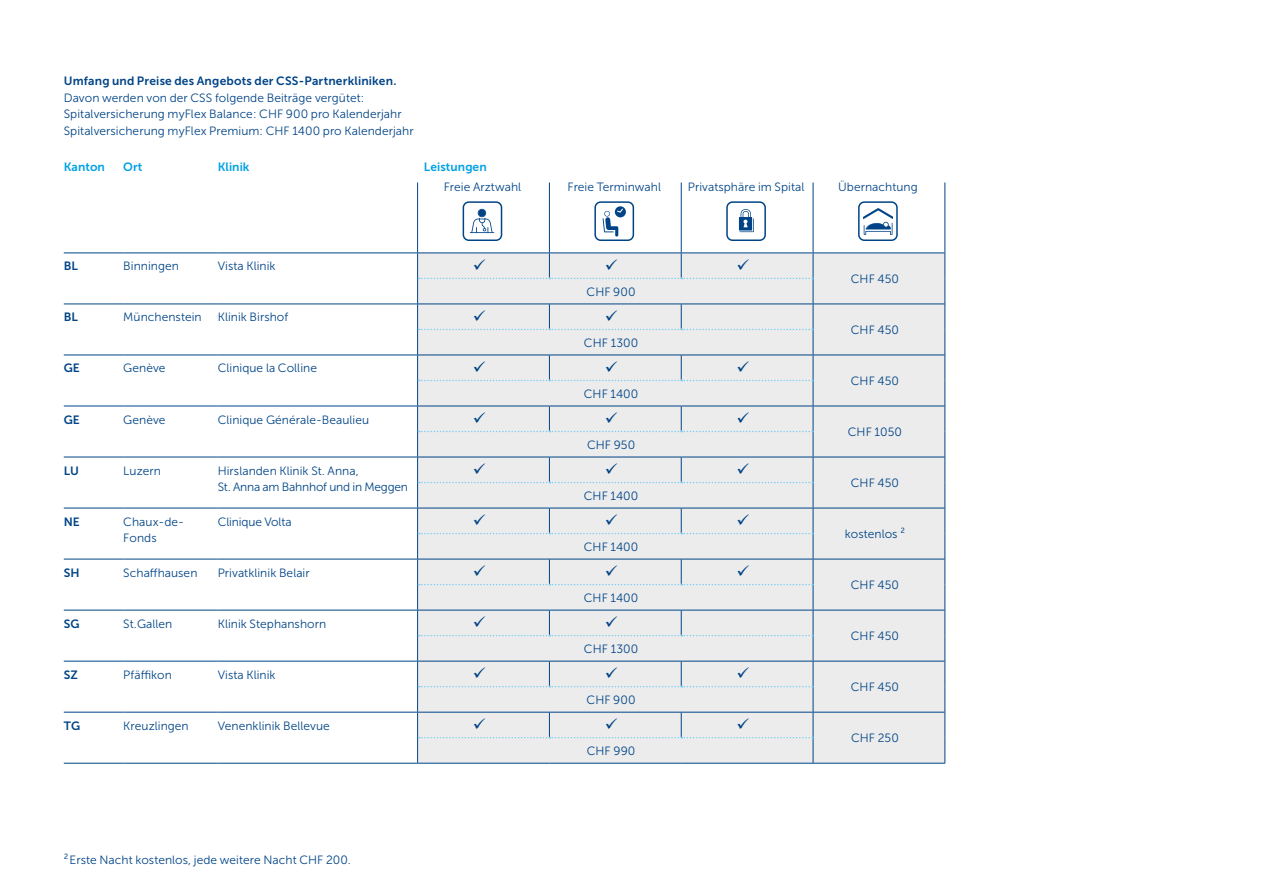
<style>
.page{position:relative;width:1263px;height:893px;background:#fff}
.page>*{position:absolute;margin:0;border:0;box-sizing:border-box;transform-origin:0 0}
.t1{font:12px/16.5px "Museo Sans 300";letter-spacing:.005em;color:#004487}
.t2{font:12px "Museo Sans 700";letter-spacing:.015em;color:#004487}
.t3{font:12px/16.5px "Museo Sans 300";letter-spacing:-.015em;color:#004487}
.t4{font:12px "Museo Sans 700";letter-spacing:.005em;color:#00a1e5}
</style>
<div class="page">
<div style="left:814px;top:254px;width:130px;height:509px;background:#ececec"></div>
<hr style="left:64px;top:253px;width:59px;height:1px;background:#004487">
<hr style="left:123px;top:253px;width:95px;height:1px;background:#004487">
<hr style="left:218px;top:253px;width:200px;height:1px;background:#004487">
<hr style="left:813px;top:253px;width:132px;height:1px;background:#004487">
<hr style="left:417px;top:182px;width:1px;height:71px;background:#004487">
<hr style="left:549px;top:182px;width:1px;height:71px;background:#004487">
<hr style="left:681px;top:182px;width:1px;height:71px;background:#004487">
<hr style="left:813px;top:182px;width:1px;height:71px;background:#004487">
<hr style="left:944px;top:182px;width:1px;height:71px;background:#004487">
<svg style="left:944px;top:253px;width:1px;height:510px"></svg>
<hr style="left:64px;top:763px;width:59px;height:1px;background:#004487">
<hr style="left:123px;top:763px;width:95px;height:1px;background:#004487">
<hr style="left:218px;top:763px;width:199px;height:1px;background:#004487">
<hr style="left:813px;top:763px;width:132px;height:1px;background:#004487">
<hr style="left:417px;top:763px;width:132px;height:1px;background:#004487">
<hr style="left:549px;top:763px;width:132px;height:1px;background:#004487">
<hr style="left:681px;top:763px;width:132px;height:1px;background:#004487">
<hr style="left:64px;top:304px;width:59px;height:1px;background:#004487">
<hr style="left:123px;top:304px;width:95px;height:1px;background:#004487">
<hr style="left:218px;top:304px;width:199px;height:1px;background:#004487">
<hr style="left:64px;top:355px;width:59px;height:1px;background:#004487">
<hr style="left:123px;top:355px;width:95px;height:1px;background:#004487">
<hr style="left:218px;top:355px;width:199px;height:1px;background:#004487">
<hr style="left:64px;top:406px;width:59px;height:1px;background:#004487">
<hr style="left:123px;top:406px;width:95px;height:1px;background:#004487">
<hr style="left:218px;top:406px;width:199px;height:1px;background:#004487">
<hr style="left:64px;top:457px;width:59px;height:1px;background:#004487">
<hr style="left:123px;top:457px;width:95px;height:1px;background:#004487">
<hr style="left:218px;top:457px;width:199px;height:1px;background:#004487">
<hr style="left:64px;top:508px;width:59px;height:1px;background:#004487">
<hr style="left:123px;top:508px;width:95px;height:1px;background:#004487">
<hr style="left:218px;top:508px;width:199px;height:1px;background:#004487">
<hr style="left:64px;top:610px;width:59px;height:1px;background:#004487">
<hr style="left:123px;top:610px;width:95px;height:1px;background:#004487">
<hr style="left:218px;top:610px;width:199px;height:1px;background:#004487">
<hr style="left:64px;top:661px;width:59px;height:1px;background:#004487">
<hr style="left:123px;top:661px;width:95px;height:1px;background:#004487">
<hr style="left:218px;top:661px;width:199px;height:1px;background:#004487">
<hr style="left:64px;top:712px;width:59px;height:1px;background:#004487">
<hr style="left:123px;top:712px;width:95px;height:1px;background:#004487">
<hr style="left:218px;top:712px;width:199px;height:1px;background:#004487">
<hr style="left:64px;top:559px;width:59px;height:1px;background:#004487">
<hr style="left:123px;top:559px;width:95px;height:1px;background:#004487">
<hr style="left:218px;top:559px;width:200px;height:1px;background:#004487">
<hr style="left:813px;top:304px;width:131px;height:1px;background:#004487">
<hr style="left:813px;top:355px;width:131px;height:1px;background:#004487">
<hr style="left:813px;top:406px;width:131px;height:1px;background:#004487">
<hr style="left:813px;top:457px;width:131px;height:1px;background:#004487">
<hr style="left:813px;top:508px;width:131px;height:1px;background:#004487">
<hr style="left:813px;top:559px;width:131px;height:1px;background:#004487">
<hr style="left:813px;top:610px;width:131px;height:1px;background:#004487">
<hr style="left:813px;top:661px;width:131px;height:1px;background:#004487">
<hr style="left:813px;top:712px;width:131px;height:1px;background:#004487">
<div style="left:463px;top:201px;width:39px;height:40px;border:2px solid #004487;border-radius:5px"></div>
<svg style="left:470px;top:209px;width:24px;height:24px"></svg>
<div style="left:594px;top:201px;width:40px;height:40px;border:2px solid #004487;border-radius:5px"></div>
<svg style="left:603px;top:206px;width:23px;height:31px"></svg>
<div style="left:726px;top:201px;width:40px;height:40px;border:2px solid #004487;border-radius:5px"></div>
<svg style="left:739px;top:209px;width:15px;height:23px"></svg>
<div style="left:858px;top:201px;width:40px;height:40px;border:2px solid #004487;border-radius:5px"></div>
<svg style="left:863px;top:208px;width:29px;height:26px"></svg>
<div style="left:417px;top:253px;width:397px;height:510px;background:#ececec"></div>
<p class="t2" style="left:64px;top:74px;width:334px">Umfang und Preise des Angebots der CSS-Partnerkliniken.</p>
<p class="t1" style="left:64px;top:89px;width:351px">Davon werden von der CSS folgende Beiträge vergütet:<br>Spitalversicherung myFlex Balance: CHF 900 pro Kalenderjahr<br>Spitalversicherung myFlex Premium: CHF 1400 pro Kalenderjahr</p>
<p class="t4" style="left:64px;top:160px;width:43px">Kanton</p>
<p class="t4" style="left:123px;top:160px;width:21px">Ort</p>
<p class="t4" style="left:218px;top:160px;width:33px">Klinik</p>
<p class="t4" style="left:424px;top:160px;width:64px">Leistungen</p>
<p class="t1" style="left:444px;top:179px;width:79px">Freie Arztwahl</p>
<p class="t1" style="left:567px;top:179px;width:95px">Freie Terminwahl</p>
<p class="t1" style="left:688px;top:179px;width:118px">Privatsphäre im Spital</p>
<p class="t1" style="left:838px;top:179px;width:81px">Übernachtung</p>
<p class="t2" style="left:64px;top:260px;width:16px">BL</p>
<p class="t1" style="left:123px;top:258px;width:57px">Binningen</p>
<p class="t1" style="left:218px;top:258px;width:59px">Vista Klinik</p>
<p class="t2" style="left:64px;top:311px;width:16px">BL</p>
<p class="t1" style="left:123px;top:309px;width:80px">Münchenstein</p>
<p class="t1" style="left:218px;top:309px;width:72px">Klinik Birshof</p>
<p class="t2" style="left:64px;top:362px;width:18px">GE</p>
<p class="t1" style="left:123px;top:360px;width:44px">Genève</p>
<p class="t1" style="left:218px;top:360px;width:101px">Clinique la Colline</p>
<p class="t2" style="left:64px;top:413px;width:18px">GE</p>
<p class="t1" style="left:123px;top:411px;width:44px">Genève</p>
<p class="t1" style="left:218px;top:411px;width:153px">Clinique Générale-Beaulieu</p>
<p class="t2" style="left:64px;top:464px;width:17px">LU</p>
<p class="t1" style="left:123px;top:462px;width:39px">Luzern</p>
<p class="t3" style="left:218px;top:462px;width:192px">Hirslanden Klinik St. Anna,<br>St. Anna am Bahnhof und in Meggen</p>
<p class="t2" style="left:64px;top:515px;width:18px">NE</p>
<p class="t1" style="left:123px;top:513px;width:62px">Chaux-de-<br>Fonds</p>
<p class="t1" style="left:218px;top:513px;width:75px">Clinique Volta</p>
<p class="t2" style="left:64px;top:566px;width:17px">SH</p>
<p class="t1" style="left:123px;top:564px;width:76px">Schaffhausen</p>
<p class="t1" style="left:218px;top:564px;width:94px">Privatklinik Belair</p>
<p class="t2" style="left:64px;top:617px;width:17px">SG</p>
<p class="t1" style="left:123px;top:615px;width:51px">St. Gallen</p>
<p class="t1" style="left:218px;top:615px;width:110px">Klinik Stephanshorn</p>
<p class="t2" style="left:64px;top:668px;width:16px">SZ</p>
<p class="t1" style="left:123px;top:666px;width:50px">Pfäffikon</p>
<p class="t1" style="left:218px;top:666px;width:59px">Vista Klinik</p>
<p class="t2" style="left:64px;top:719px;width:18px">TG</p>
<p class="t1" style="left:123px;top:717px;width:67px">Kreuzlingen</p>
<p class="t1" style="left:218px;top:717px;width:114px">Venenklinik Bellevue</p>
<p class="t1" style="left:64px;top:851px;width:288px">2Erste Nacht kostenlos, jede weitere Nacht CHF 200.</p>
<p class="t1" style="left:587px;top:284px;width:50px">CHF 900</p>
<p class="t1" style="left:584px;top:335px;width:56px">CHF 1300</p>
<p class="t1" style="left:584px;top:386px;width:56px">CHF 1400</p>
<p class="t1" style="left:587px;top:437px;width:50px">CHF 950</p>
<p class="t1" style="left:584px;top:488px;width:56px">CHF 1400</p>
<p class="t1" style="left:584px;top:539px;width:56px">CHF 1400</p>
<p class="t1" style="left:584px;top:590px;width:56px">CHF 1400</p>
<p class="t1" style="left:584px;top:641px;width:56px">CHF 1300</p>
<p class="t1" style="left:587px;top:692px;width:50px">CHF 900</p>
<p class="t1" style="left:587px;top:743px;width:50px">CHF 990</p>
<p class="t1" style="left:851px;top:271px;width:50px">CHF 450</p>
<p class="t1" style="left:851px;top:322px;width:50px">CHF 450</p>
<p class="t1" style="left:851px;top:373px;width:50px">CHF 450</p>
<p class="t1" style="left:848px;top:424px;width:56px">CHF 1050</p>
<p class="t1" style="left:851px;top:475px;width:50px">CHF 450</p>
<p class="t1" style="left:845px;top:526px;width:61px">kostenlos 2</p>
<p class="t1" style="left:851px;top:577px;width:50px">CHF 450</p>
<p class="t1" style="left:851px;top:628px;width:50px">CHF 450</p>
<p class="t1" style="left:851px;top:679px;width:50px">CHF 450</p>
<p class="t1" style="left:851px;top:730px;width:49px">CHF 250</p>
</div>
